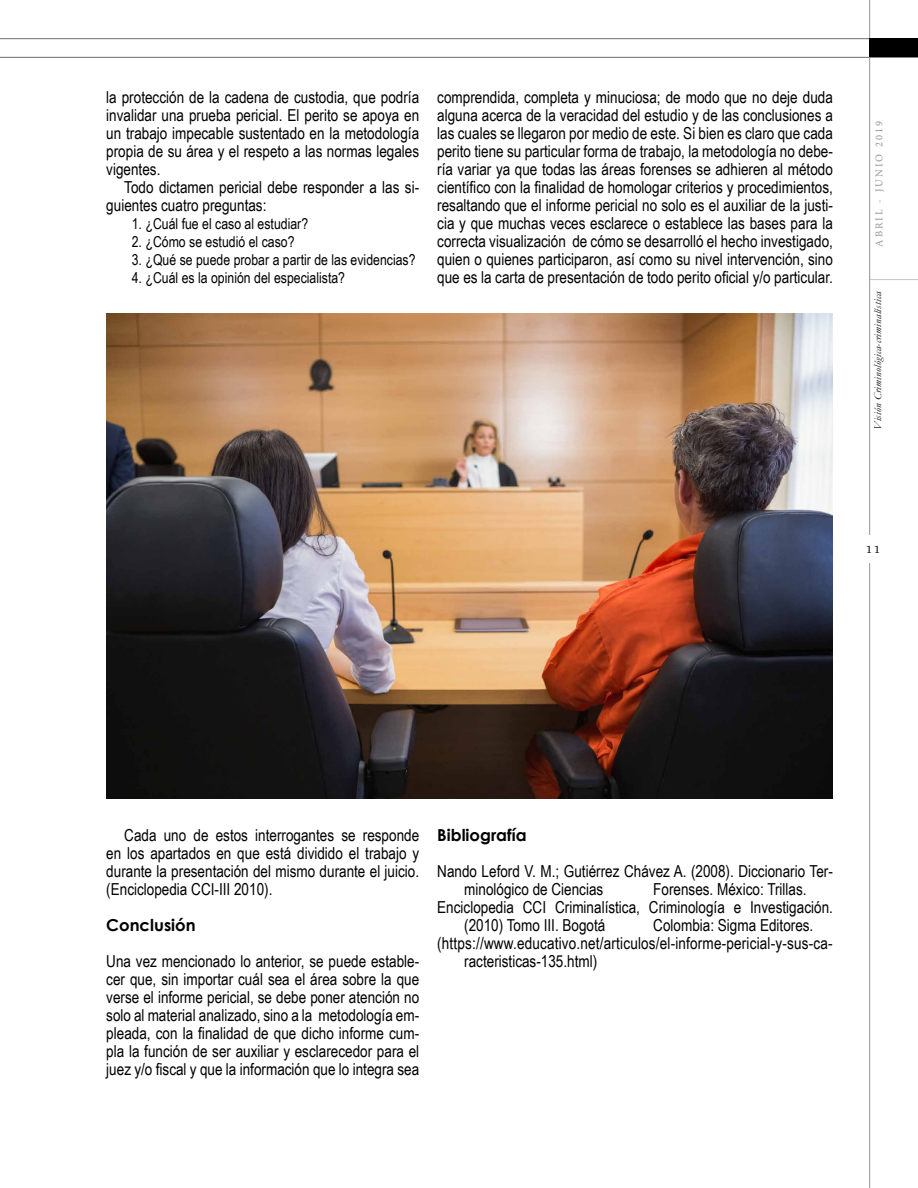
<style>
.page{position:relative;width:918px;height:1188px;background:#fff}
.page>*{position:absolute;margin:0;border:0;box-sizing:border-box;transform-origin:0 0}
.t1{font:16.5px/18px "Arial Narrow";color:#000;text-align:justify}
.t2{font:700 16.5px "Century Gothic";color:#000}
.t3{font:15px "Arial Narrow";color:#000}
.t4{font:italic 10.5px "Garamond";color:#000}
.t5{font:10.5px "Minion Pro";letter-spacing:.2em;color:#939598}
.t6{font:10.5px "Charter ITC Std";color:#000}
</style>
<div class="page">
<hr style="left:870px;top:279px;width:48px;height:1px;background:#c4c6c8">
<hr style="left:0;top:57px;width:918px;height:1px;background:#6d6e71">
<hr style="left:0;top:38px;width:918px;height:1px;background:#6d6e71">
<hr style="left:869px;top:0;width:1px;height:535px;background:#939598">
<hr style="left:869px;top:563px;width:1px;height:625px;background:#939598">
<div style="left:870px;top:38px;width:48px;height:19px;background:#000"></div>
<img style="left:106px;top:314px;width:727px;height:484px">
<p class="t1" style="left:106px;top:88px;width:314px">la protección de la cadena de custodia, que podría invalidar una prueba pericial. El perito se apoya en un trabajo impecable sustentado en la metodología propia de su área y el respeto a las normas legales vigentes.</p>
<p class="t1" style="left:106px;top:178px;width:314px;text-indent:18px">Todo dictamen pericial debe responder a las si&shy;guientes cuatro preguntas:</p>
<p class="t3" style="left:132px;top:213px;width:178px">1. ¿Cuál fue el caso al estudiar?</p>
<p class="t3" style="left:132px;top:231px;width:164px">2. ¿Cómo se estudió el caso?</p>
<p class="t3" style="left:132px;top:249px;width:285px">3. ¿Qué se puede probar a partir de las evidencias?</p>
<p class="t3" style="left:132px;top:267px;width:215px">4. ¿Cuál es la opinión del especialista?</p>
<p class="t1" style="left:437px;top:88px;width:397px">comprendida, completa y minuciosa; de modo que no deje duda alguna acerca de la veracidad del estudio y de las conclusiones a las cuales se llegaron por medio de este. Si bien es claro que cada perito tiene su particular forma de trabajo, la metodología no debe&shy;ría variar ya que todas las áreas forenses se adhieren al método científico con la finalidad de homologar criterios y procedimientos, resaltando que el informe pericial no solo es el auxiliar de la justi&shy;cia y que muchas veces esclarece o establece las bases para la correcta visualización de cómo se desarrolló el hecho investigado, quien o quienes participaron, así como su nivel intervención, sino que es la carta de presentación de todo perito oficial y/o particular.</p>
<p class="t5" style="left:872px;top:247px;width:128px;rotate:-90deg">ABRIL - JUNIO 2019</p>
<p class="t4" style="left:871px;top:430px;width:140px;rotate:-90deg">Visión Criminológica-criminalística</p>
<p class="t6" style="left:866px;top:543px;width:15px">11</p>
<p class="t1" style="left:106px;top:826px;width:314px;text-indent:18px">Cada uno de estos interrogantes se responde en los apartados en que está dividido el trabajo y durante la presentación del mismo durante el juicio. (Enciclopedia CCI-III 2010).</p>
<p class="t2" style="left:106px;top:915px;width:91px">Conclusión</p>
<p class="t1" style="left:106px;top:952px;width:314px">Una vez mencionado lo anterior, se puede estable&shy;cer que, sin importar cuál sea el área sobre la que verse el informe pericial, se debe poner atención no solo al material analizado, sino a la metodología em&shy;pleada, con la finalidad de que dicho informe cum&shy;pla la función de ser auxiliar y esclarecedor para el juez y/o fiscal y que la información que lo integra sea</p>
<p class="t2" style="left:437px;top:825px;width:91px">Bibliografía</p>
<p class="t1" style="left:464px;top:862px;width:370px;text-indent:-27px">Nando Leford V. M.; Gutiérrez Chávez A. (2008). Diccionario Ter&shy;minológico de Ciencias</p>
<p class="t1" style="left:653px;top:880px;width:155px">Forenses. México: Trillas.</p>
<p class="t1" style="left:437px;top:898px;width:397px">Enciclopedia CCI Criminalística, Criminología e Investigación.</p>
<p class="t1" style="left:464px;top:916px;width:143px">(2010) Tomo III. Bogotá</p>
<p class="t1" style="left:653px;top:916px;width:162px">Colombia: Sigma Editores.</p>
<p class="t1" style="left:437px;top:934px;width:397px">(https://www.educativo.net/articulos/el-informe-pericial-y-sus-ca-</p>
<p class="t1" style="left:464px;top:952px;width:135px">racteristicas-135.html)</p>
</div>
